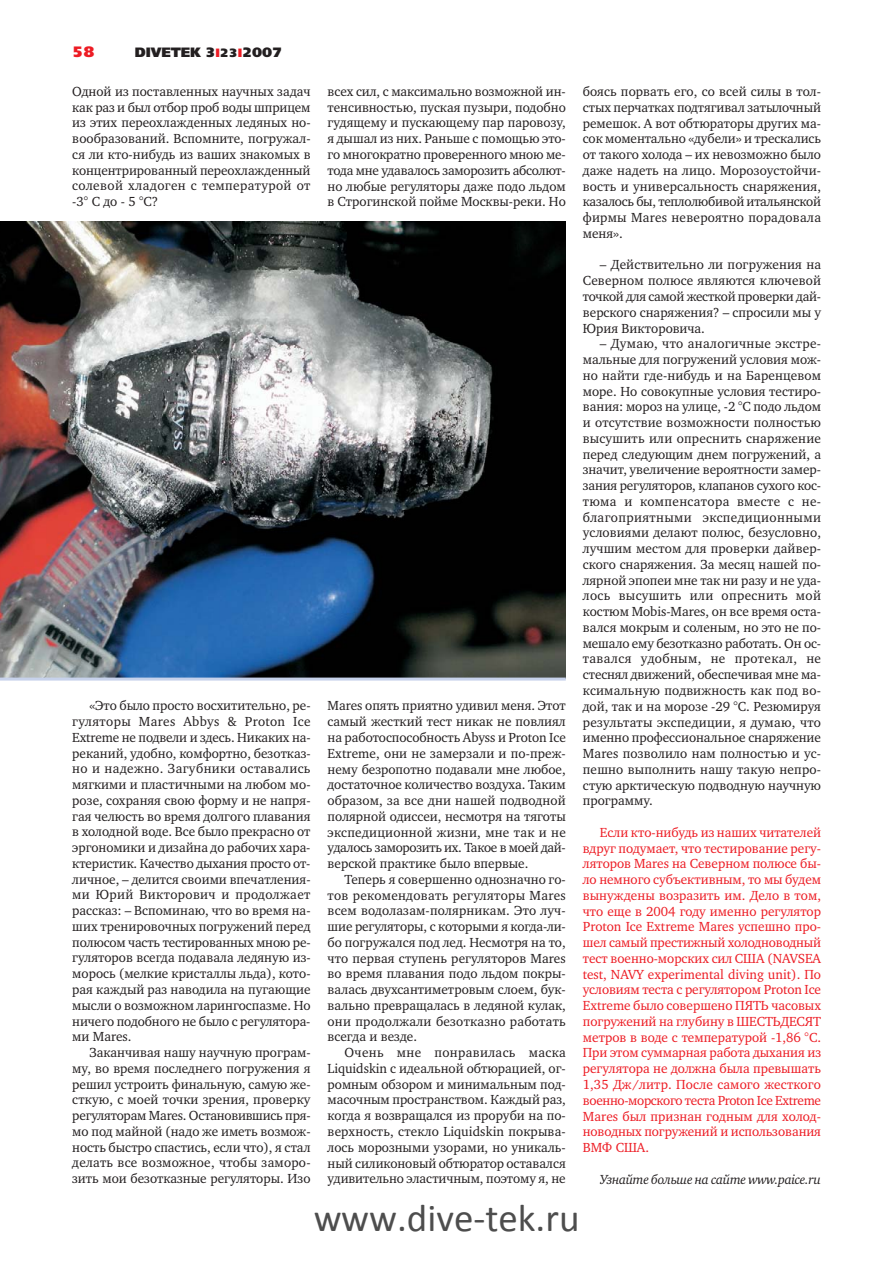
<style>
.page{position:relative;width:893px;height:1262px;background:#fff}
.page>*{position:absolute;margin:0;border:0;box-sizing:border-box;transform-origin:0 0}
.t1{font:39px "Calibri";color:rgb(0 0 0/.7)}
.t2{font:15px "Free Set Black C";color:#ed1c24}
.t3{font:13.5px/15.8px "Charter C";color:#231f20;text-align:justify}
.t4{font:13.5px/15.8px "Charter C";letter-spacing:-.01em;color:#ed1c24;text-align:justify}
.t5{font:italic 13.5px "Charter C";letter-spacing:-.025em;color:#231f20}
.t6{font:13.5px "Free Set Black C";letter-spacing:-.01em;color:#231f20}
.s1{font-size:12px;color:#ed1c24}
.s2{font-size:12px}
</style>
<div class="page">
<img style="left:0;top:222px;width:566px;height:455px">
<hr style="left:0;top:677px;width:566px;height:3px;background:#c7d2eb">
<p class="t2" style="left:72px;top:47px;width:24px">58</p>
<p class="t6" style="left:135px;top:47px;width:149px">DIVETEK 3<span class="s1">І</span><span class="s2">23</span><span class="s1">І</span>2007</p>
<p class="t3" style="left:72px;top:85px;width:240px">Одной из поставленных научных задач как раз и был отбор проб воды шприцем из этих переохлажденных ледяных но&shy;вообразований. Вспомните, погружал&shy;ся ли кто-нибудь из ваших знакомых в концентрированный переохлажденный солевой хладоген с температурой от -3° С до - 5 °С?</p>
<p class="t3" style="left:327px;top:85px;width:240px">всех сил, с максимально возможной ин&shy;тенсивностью, пуская пузыри, подобно гудящему и пускающему пар паровозу, я дышал из них. Раньше с помощью это&shy;го многократно проверенного мною ме&shy;тода мне удавалось заморозить абсолют&shy;но любые регуляторы даже подо льдом в Строгинской пойме Москвы-реки. Но</p>
<p class="t3" style="left:72px;top:699px;width:240px;text-indent:17px">«Это было просто восхитительно, ре&shy;гуляторы Mares Abbys &amp; Proton Ice Extreme не подвели и здесь. Никаких на&shy;реканий, удобно, комфортно, безотказ&shy;но и надежно. Загубники оставались мягкими и пластичными на любом мо&shy;розе, сохраняя свою форму и не напря&shy;гая челюсть во время долгого плавания в холодной воде. Все было прекрасно от эргономики и дизайна до рабочих хара&shy;ктеристик. Качество дыхания просто от&shy;личное, – делится своими впечатления&shy;ми Юрий Викторович и продолжает рассказ: – Вспоминаю, что во время на&shy;ших тренировочных погружений перед полюсом часть тестированных мною ре&shy;гуляторов всегда подавала ледяную из&shy;морось (мелкие кристаллы льда), кото&shy;рая каждый раз наводила на пугающие мысли о возможном ларингоспазме. Но ничего подобного не было с регулятора&shy;ми Mares.</p>
<p class="t3" style="left:72px;top:1046px;width:240px;text-indent:17px">Заканчивая нашу научную програм&shy;му, во время последнего погружения я решил устроить финальную, самую же&shy;сткую, с моей точки зрения, проверку регуляторам Mares. Остановившись пря&shy;мо под майной (надо же иметь возмож&shy;ность быстро спастись, если что), я стал делать все возможное, чтобы заморо&shy;зить мои безотказные регуляторы. Изо</p>
<p class="t3" style="left:327px;top:699px;width:240px">Mares опять приятно удивил меня. Этот самый жесткий тест никак не повлиял на работоспособность Abyss и Proton Ice Extreme, они не замерзали и по-преж&shy;нему безропотно подавали мне любое, достаточное количество воздуха. Таким образом, за все дни нашей подводной полярной одиссеи, несмотря на тяготы экспедиционной жизни, мне так и не удалось заморозить их. Такое в моей дай&shy;верской практике было впервые.</p>
<p class="t3" style="left:327px;top:872px;width:240px;text-indent:17px">Теперь я совершенно однозначно го&shy;тов рекомендовать регуляторы Mares всем водолазам-полярникам. Это луч&shy;шие регуляторы, с которыми я когда-ли&shy;бо погружался под лед. Несмотря на то, что первая ступень регуляторов Mares во время плавания подо льдом покры&shy;валась двухсантиметровым слоем, бук&shy;вально превращалась в ледяной кулак, они продолжали безотказно работать всегда и везде.</p>
<p class="t3" style="left:327px;top:1046px;width:240px;text-indent:17px">Очень мне понравилась маска Liquidskin с идеальной обтюрацией, ог&shy;ромным обзором и минимальным под&shy;масочным пространством. Каждый раз, когда я возвращался из проруби на по&shy;верхность, стекло Liquidskin покрыва&shy;лось морозными узорами, но уникаль&shy;ный силиконовый обтюратор оставался удивительно эластичным, поэтому я, не</p>
<p class="t3" style="left:583px;top:85px;width:240px">боясь порвать его, со всей силы в тол&shy;стых перчатках подтягивал затылочный ремешок. А вот обтюраторы других ма&shy;сок моментально «дубели» и трескались от такого холода – их невозможно было даже надеть на лицо. Морозоустойчи&shy;вость и универсальность снаряжения, казалось бы, теплолюбивой итальянской фирмы Mares невероятно порадовала меня».</p>
<p class="t3" style="left:583px;top:258px;width:240px;text-indent:17px">– Действительно ли погружения на Северном полюсе являются ключевой точкой для самой жесткой проверки дай&shy;верского снаряжения? – спросили мы у Юрия Викторовича.</p>
<p class="t3" style="left:583px;top:337px;width:240px;text-indent:17px">– Думаю, что аналогичные экстре&shy;мальные для погружений условия мож&shy;но найти где-нибудь и на Баренцевом море. Но совокупные условия тестиро&shy;вания: мороз на улице, -2 °С подо льдом и отсутствие возможности полностью высушить или опреснить снаряжение перед следующим днем погружений, а значит, увеличение вероятности замер&shy;зания регуляторов, клапанов сухого кос&shy;тюма и компенсатора вместе с не&shy;благоприятными экспедиционными условиями делают полюс, безусловно, лучшим местом для проверки дайвер&shy;ского снаряжения. За месяц нашей по&shy;лярной эпопеи мне так ни разу и не уда&shy;лось высушить или опреснить мой костюм Mobis-Mares, он все время оста&shy;вался мокрым и соленым, но это не по&shy;мешало ему безотказно работать. Он ос&shy;тавался удобным, не протекал, не стеснял движений, обеспечивая мне ма&shy;ксимальную подвижность как под во&shy;дой, так и на морозе -29 °С. Резюмируя результаты экспедиции, я думаю, что именно профессиональное снаряжение Mares позволило нам полностью и ус&shy;пешно выполнить нашу такую непро&shy;стую арктическую подводную научную программу.</p>
<p class="t4" style="left:583px;top:825px;width:240px;text-indent:17px">Если кто-нибудь из наших читателей вдруг подумает, что тестирование регу&shy;ляторов Mares на Северном полюсе бы&shy;ло немного субъективным, то мы будем вынуждены возразить им. Дело в том, что еще в 2004 году именно регулятор Proton Ice Extreme Mares успешно про&shy;шел самый престижный холодноводный тест военно-морских сил США (NAVSEA test, NAVY experimental diving unit). По условиям теста c регулятором Proton Ice Extreme было совершено ПЯТЬ часовых погружений на глубину в ШЕСТЬДЕСЯТ метров в воде с температурой -1,86 °С.<br>При этом суммарная работа дыхания из регулятора не должна была превышать 1,35 Дж/литр. После самого жесткого военно-морского теста Proton Ice Extreme Mares был признан годным для холод&shy;новодных погружений и использования ВМФ США.</p>
<p class="t5" style="left:600px;top:1173px;width:223px">Узнайте больше на сайте www.paice.ru</p>
<h1 class="t1" style="left:313px;top:1193px;width:268px">www.dive-tek.ru</h1>
</div>
